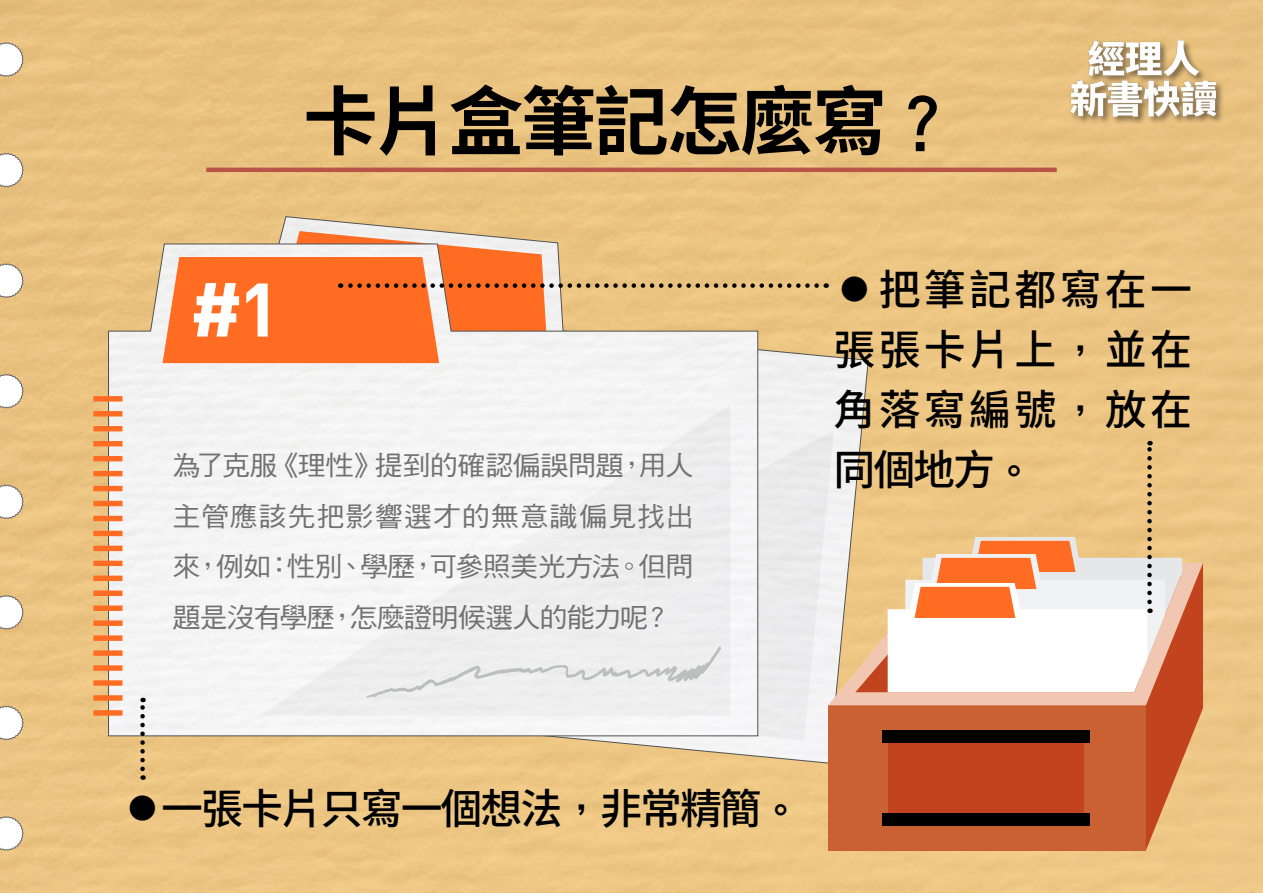
<style>
.page{position:relative;width:1263px;height:893px;background:#ebc481}
.page>*{position:absolute;margin:0;border:0;box-sizing:border-box;transform-origin:0 0}
.t1{font:700 75px "Source Han Sans TC";letter-spacing:-.03em;color:#000}
.t2{font:700 74.55px "DIN Pro";color:#fff;scale:1.04 1}
.t3{font:500 42px/60px "Source Han Sans TC";letter-spacing:.075em;color:#000;text-align:justify}
.t4{font:500 42px "Source Han Sans TC";letter-spacing:-.05em;color:#000}
.t5{font:27px/50.7px "DF Hei Std W5";letter-spacing:-.03em;color:#727171;text-align:justify;scale:1.04 1}
.s1{font-family:"DF Hei Std W7";font-weight:400}
.s2{font-family:"Koz Go Pr 6 N";font-weight:400}
</style>
<div class="page">
<svg style="left:0;top:42px;width:24px;height:35px"></svg>
<svg style="left:0;top:263px;width:24px;height:35px"></svg>
<svg style="left:0;top:484px;width:24px;height:35px"></svg>
<svg style="left:0;top:706px;width:24px;height:34px"></svg>
<svg style="left:0;top:153px;width:24px;height:34px"></svg>
<svg style="left:0;top:374px;width:24px;height:34px"></svg>
<svg style="left:0;top:595px;width:24px;height:35px"></svg>
<svg style="left:0;top:816px;width:24px;height:35px"></svg>
<hr style="left:206px;top:168px;width:851px;height:4px;background:#b85448">
<svg style="left:183px;top:216px;width:686px;height:547px"></svg>
<svg style="left:335px;top:431px;width:499px;height:309px;fill:#eeeeef"></svg>
<svg style="left:108px;top:244px;width:650px;height:492px"></svg>
<div style="left:259px;top:709px;width:471px;height:7px;background:#efeff0"></div>
<div style="left:93px;top:396px;width:29px;height:6px;background:#ff6c22"></div>
<div style="left:93px;top:411px;width:29px;height:5px;background:#ff6c22"></div>
<div style="left:93px;top:426px;width:29px;height:5px;background:#ff6c22"></div>
<div style="left:93px;top:441px;width:29px;height:5px;background:#ff6c22"></div>
<div style="left:93px;top:456px;width:29px;height:5px;background:#ff6c22"></div>
<div style="left:93px;top:471px;width:29px;height:5px;background:#ff6c22"></div>
<div style="left:93px;top:486px;width:29px;height:5px;background:#ff6c22"></div>
<div style="left:93px;top:501px;width:29px;height:5px;background:#ff6c22"></div>
<div style="left:93px;top:516px;width:29px;height:5px;background:#ff6c22"></div>
<div style="left:93px;top:531px;width:29px;height:5px;background:#ff6c22"></div>
<div style="left:93px;top:546px;width:29px;height:5px;background:#ff6c22"></div>
<div style="left:93px;top:561px;width:29px;height:5px;background:#ff6c22"></div>
<div style="left:93px;top:576px;width:29px;height:5px;background:#ff6c22"></div>
<div style="left:93px;top:591px;width:29px;height:5px;background:#ff6c22"></div>
<div style="left:93px;top:605px;width:29px;height:6px;background:#ff6c22"></div>
<div style="left:93px;top:620px;width:29px;height:6px;background:#ff6c22"></div>
<div style="left:93px;top:635px;width:29px;height:6px;background:#ff6c22"></div>
<div style="left:93px;top:650px;width:29px;height:6px;background:#ff6c22"></div>
<div style="left:93px;top:665px;width:29px;height:6px;background:#ff6c22"></div>
<div style="left:93px;top:680px;width:29px;height:6px;background:#ff6c22"></div>
<div style="left:93px;top:695px;width:29px;height:6px;background:#ff6c22"></div>
<div style="left:93px;top:710px;width:29px;height:6px;background:#ff6c22"></div>
<div style="left:828px;top:705px;width:318px;height:145px;background:#ca6133"></div>
<svg style="left:828px;top:563px;width:27px;height:142px"></svg>
<svg style="left:163px;top:231px;width:654px;height:478px"></svg>
<svg style="left:855px;top:441px;width:348px;height:409px"></svg>
<svg style="left:140px;top:698px;width:5px;height:71px"></svg>
<img style="left:1067px;top:36px;width:161px;height:92px">
<h1 class="t1" style="left:303px;top:79px;width:658px">卡片盒筆記怎麼寫<span class="s1">？</span></h1>
<h2 class="t2" style="left:189px;top:259px;width:89px">#1</h2>
<p class="t5" style="left:172px;top:439px;width:503px">為了克服《理性》提到的確認偏誤問題，用人主管應該先把影響選才的無意識偏見找出來，例如：性別、學歷，可參照美光方法。但問題是沒有學歷，怎麼證明候選人的能力呢？</p>
<h3 class="t3" style="left:833px;top:260px;width:360px"><span class="s2">●</span>把筆記都寫在一張張卡片上<span class="s1">，</span>並在角落寫編號<span class="s1">，</span>放在同個地方<span class="s1">。</span></h3>
<h3 class="t4" style="left:121px;top:785px;width:682px"><span class="s2">●</span>一張卡片只寫一個想法<span class="s1">，</span>非常精簡<span class="s1">。</span></h3>
</div>
